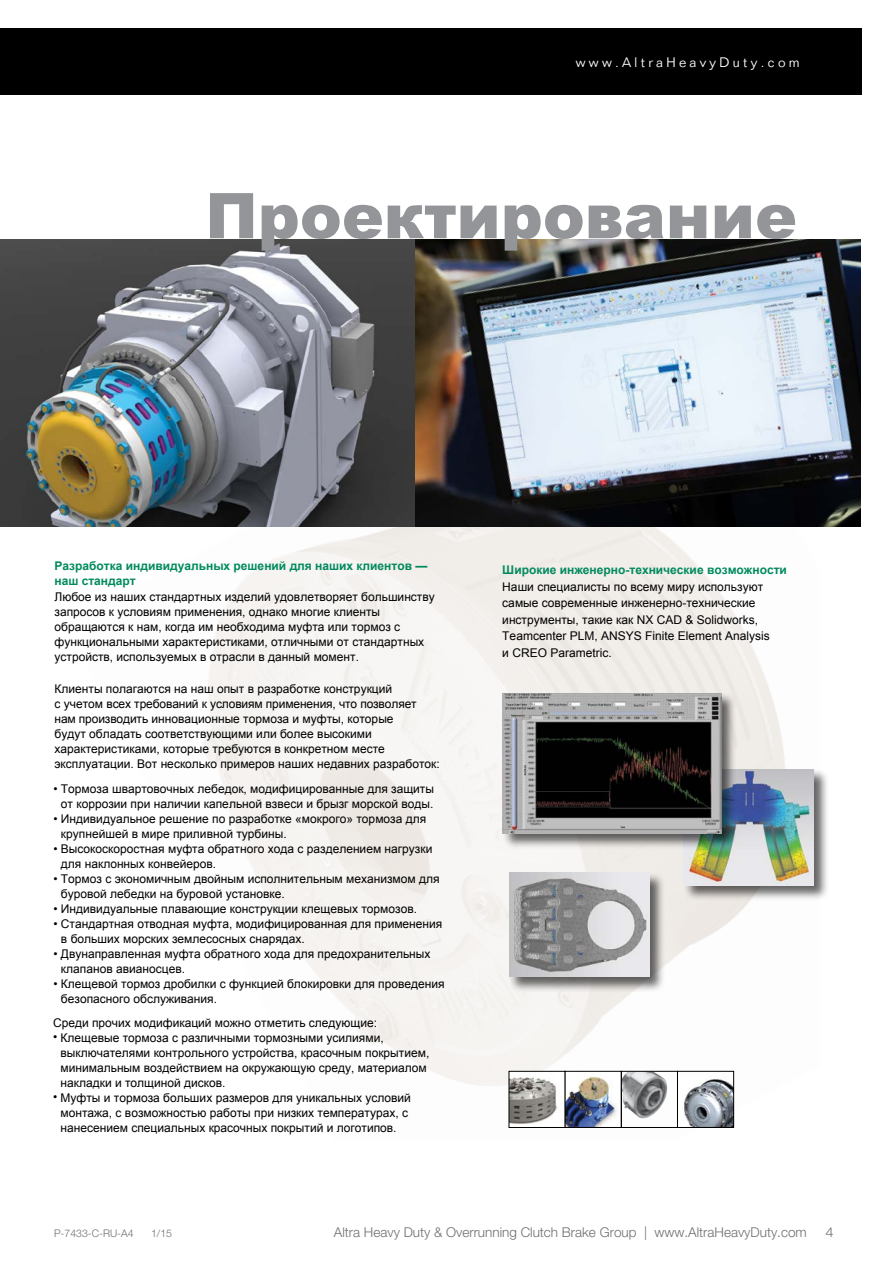
<style>
.page{position:relative;width:893px;height:1263px;background:#fff}
.page>*{position:absolute;margin:0;border:0;box-sizing:border-box;transform-origin:0 0}
.t1{font:900 63px "Arial";color:#939598}
.t2{font:300 13.5px "Helvetica Neue LT Std";color:#6d6e71}
.t3{font:300 13.5px "Folio Std";letter-spacing:.25em;color:#fff}
.t4{font:300 13.5px "Helvetica Neue LT Std";color:#6d6e71;scale:1.1 1}
.t5{font:12px/15px "Arial";color:#000}
.t6{font:700 12px/15px "Arial";color:#008a5e}
.t7{font:300 10.5px "Helvetica Neue LT Std";color:#6d6e71}
</style>
<div class="page">
<div style="left:0;top:28px;width:862px;height:66px;background:#000"></div>
<img style="left:88px;top:526px;width:732px;height:602px">
<img style="left:0;top:240px;width:860px;height:286px">
<div style="left:683px;top:768px;width:146px;height:133px;background:#000;opacity:.6"></div>
<img style="left:684px;top:769px;width:130px;height:116px">
<div style="left:502px;top:692px;width:235px;height:158px;background:#000;opacity:.6"></div>
<img style="left:502px;top:693px;width:219px;height:141px">
<div style="left:508px;top:872px;width:157px;height:121px;background:#000;opacity:.6"></div>
<img style="left:509px;top:872px;width:140px;height:105px">
<img style="left:509px;top:1071px;width:225px;height:57px">
<p class="t3" style="left:576px;top:54px;width:225px">www.AltraHeavyDuty.com</p>
<p class="t1" style="left:205px;top:170px;width:593px">Проектирование</p>
<p class="t6" style="left:55px;top:558px;width:374px">Разработка индивидуальных решений для наших клиентов — наш стандарт</p>
<p class="t5" style="left:55px;top:589px;width:382px">Любое из наших стандартных изделий удовлетворяет большинству запросов к условиям применения, однако многие клиенты обращаются к нам, когда им необходима муфта или тормоз с функциональными характеристиками, отличными от стандартных устройств, используемых в отрасли в данный момент.</p>
<p class="t5" style="left:55px;top:681px;width:387px">Клиенты полагаются на наш опыт в разработке конструкций<br>с учетом всех требований к условиям применения, что позволяет нам производить инновационные тормоза и муфты, которые<br>будут обладать соответствующими или более высокими характеристиками, которые требуются в конкретном месте эксплуатации. Вот несколько примеров наших недавних разработок:</p>
<p class="t5" style="left:53px;top:781px;width:382px;text-align:center">• Тормоза швартовочных лебедок, модифицированные для защиты от коррозии при наличии капельной взвеси и брызг морской воды.</p>
<p class="t5" style="left:61px;top:811px;width:367px;text-indent:-8px">• Индивидуальное решение по разработке «мокрого» тормоза для крупнейшей в мире приливной турбины.</p>
<p class="t5" style="left:61px;top:841px;width:373px;text-indent:-8px">• Высокоскоростная муфта обратного хода с разделением нагрузки для наклонных конвейеров.</p>
<p class="t5" style="left:61px;top:871px;width:380px;text-indent:-8px">• Тормоз с экономичным двойным исполнительным механизмом для буровой лебедки на буровой установке.</p>
<p class="t5" style="left:53px;top:901px;width:365px">• Индивидуальные плавающие конструкции клещевых тормозов.</p>
<p class="t5" style="left:61px;top:916px;width:383px;text-indent:-8px">• Стандартная отводная муфта, модифицированная для применения в больших морских землесосных снарядах.</p>
<p class="t5" style="left:61px;top:946px;width:371px;text-indent:-8px">• Двунаправленная муфта обратного хода для предохранительных клапанов авианосцев.</p>
<p class="t5" style="left:61px;top:976px;width:385px;text-indent:-8px">• Клещевой тормоз дробилки с функцией блокировки для проведения безопасного обслуживания.</p>
<p class="t5" style="left:53px;top:1016px;width:326px">Среди прочих модификаций можно отметить следующие:</p>
<p class="t5" style="left:61px;top:1031px;width:370px;text-indent:-8px">• Клещевые тормоза с различными тормозными усилиями, выключателями контрольного устройства, красочным покрытием, минимальным воздействием на окружающую среду, материалом накладки и толщиной дисков.</p>
<p class="t5" style="left:53px;top:1091px;width:359px;text-align:center">• Муфты и тормоза больших размеров для уникальных условий монтажа, с возможностью работы при низких температурах, с нанесением специальных красочных покрытий и логотипов.</p>
<p class="t6" style="left:502px;top:563px;width:286px">Широкие инженерно-технические возможности</p>
<p class="t5" style="left:502px;top:578px;width:269px;line-height:16.5px">Наши специалисты по всему миру используют самые современные инженерно-технические инструменты, такие как NX CAD &amp; Solidworks, Teamcenter PLM, ANSYS Finite Element Analysis и CREO Parametric.</p>
<p class="t7" style="left:54px;top:1226px;width:81px">P-7433-C-RU-A4</p>
<p class="t7" style="left:151px;top:1226px;width:23px">1/15</p>
<p class="t2" style="left:334px;top:1224px;width:474px">Altra Heavy Duty &amp; Overrunning Clutch Brake Group | www.AltraHeavyDuty.com</p>
<p class="t4" style="left:826px;top:1224px;width:9px">4</p>
</div>
